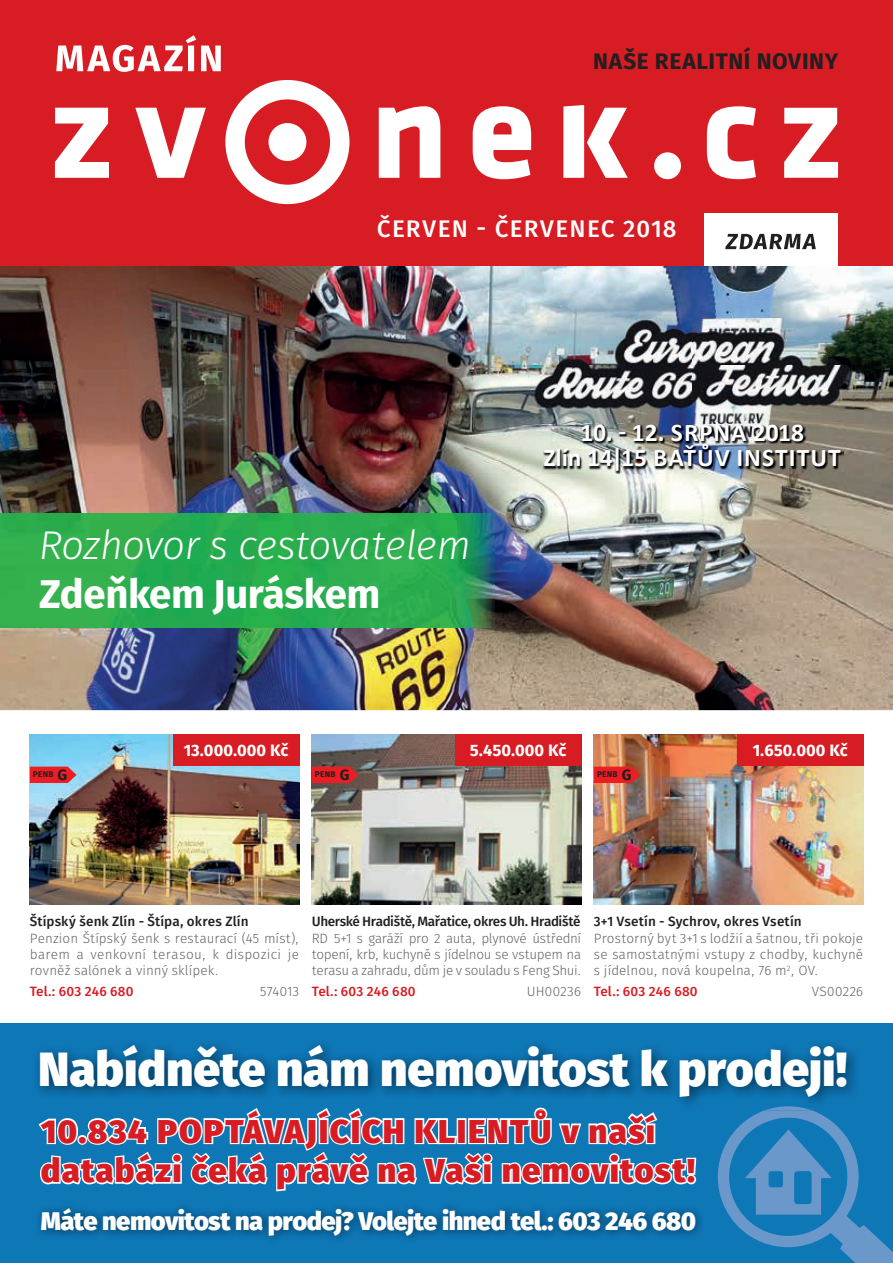
<style>
.page{position:relative;width:893px;height:1263px;background:#fff}
.page>*{position:absolute;margin:0;border:0;box-sizing:border-box;transform-origin:0 0}
.t1{font:800 48px "Fira Sans";letter-spacing:-.005em;color:#fff}
.t2{font:italic 40.05px "Fira Sans OT Light";letter-spacing:-.015em;color:#fff}
.t3{font:700 40.05px "Fira Sans OT";letter-spacing:-.01em;color:#fff}
.t4{font:800 33px/39.6px "Fira Sans";letter-spacing:.04em;color:#d81c23}
.t5{font:800 25.5px "Fira Sans";letter-spacing:-.02em;color:#fff}
.t6{font:700 25.5px/24.9px "Calibri";letter-spacing:.035em;color:#fff;text-align:center}
.t7{font:24px "Fira Sans OT Medium";letter-spacing:.05em;color:#fff}
.t8{font:700 22.5px "Fira Sans OT";letter-spacing:.025em;color:#231f20}
.t9{font:700 16.5px "Fira Sans OT";letter-spacing:.005em;color:#fff}
.t10{font:13.5px/16.2px "Fira Sans OT Light";letter-spacing:.005em;color:#636366;text-align:justify}
.t11{font:13.5px "Fira Sans OT Medium";color:#231f20}
.t12{font:13.5px "Fira Sans OT Medium";letter-spacing:.015em;color:#d81c23}
.t13{font:13.5px "Fira Sans OT Medium";letter-spacing:-.03em;color:#231f20}
.t14{font:13.5px "Fira Sans OT Light";letter-spacing:.025em;color:#636366}
.t15{font:700 8.25px "Fira Sans OT";letter-spacing:.035em;color:#231f20}
.s1{font-size:15px}
</style>
<div class="page">
<img style="left:0;top:266px;width:893px;height:444px">
<div style="left:0;top:0;width:893px;height:266px;background:#d81c23"></div>
<svg style="left:225px;top:80px;width:124px;height:124px"></svg>
<div style="left:268px;top:123px;width:38px;height:38px;background:#fff;border-radius:50%"></div>
<svg style="left:563px;top:105px;width:65px;height:73px"></svg>
<svg style="left:473px;top:106px;width:58px;height:73px"></svg>
<svg style="left:379px;top:106px;width:61px;height:72px"></svg>
<svg style="left:135px;top:108px;width:71px;height:70px"></svg>
<svg style="left:55px;top:108px;width:54px;height:70px"></svg>
<svg style="left:707px;top:106px;width:49px;height:73px"></svg>
<svg style="left:784px;top:108px;width:54px;height:70px"></svg>
<div style="left:654px;top:152px;width:27px;height:27px;background:#fff;border-radius:50%"></div>
<svg style="left:56px;top:35px;width:165px;height:37px"></svg>
<div style="left:705px;top:214px;width:133px;height:52px;background:#fff"></div>
<svg style="left:725px;top:234px;width:91px;height:15px"></svg>
<img style="left:594px;top:734px;width:269px;height:170px">
<div style="left:737px;top:734px;width:126px;height:32px;background:#d81c23"></div>
<svg style="left:594px;top:767px;width:47px;height:16px"></svg>
<img style="left:312px;top:734px;width:269px;height:170px">
<div style="left:455px;top:734px;width:126px;height:32px;background:#d81c23"></div>
<svg style="left:312px;top:767px;width:47px;height:16px"></svg>
<svg style="left:0;top:1023px;width:893px;height:240px;background:#0d72ae"></svg>
<img style="left:30px;top:734px;width:269px;height:170px">
<div style="left:173px;top:734px;width:126px;height:32px;background:#d81c23"></div>
<svg style="left:30px;top:767px;width:47px;height:16px"></svg>
<img style="left:0;top:513px;width:494px;height:114px">
<img style="left:530px;top:319px;width:324px;height:93px">
<img style="left:543px;top:425px;width:300px;height:48px">
<svg style="left:38px;top:1110px;width:659px;height:82px"></svg>
<img style="left:37px;top:1044px;width:819px;height:64px">
<img style="left:255px;top:1108px;width:290px;height:1px">
<img style="left:253px;top:1109px;width:293px;height:1px">
<svg style="left:717px;top:1110px;width:176px;height:153px;background:#2f83bd"></svg>
<img style="left:764px;top:1106px;width:48px;height:4px">
<h3 class="t8" style="left:593px;top:46px;width:246px">NAŠE REALITNÍ NOVINY</h3>
<h3 class="t7" style="left:377px;top:212px;width:301px">ČERVEN - ČERVENEC 2018</h3>
<h2 class="t2" style="left:39px;top:517px;width:433px">Rozhovor s cestovatelem</h2>
<h2 class="t3" style="left:39px;top:565px;width:343px">Zdeňkem Juráskem</h2>
<h3 class="t6" style="left:543px;top:420px;width:299px">10. - 12. SRPNA 2018<br>Zlín 14|15 BAŤŮV INSTITUT</h3>
<p class="t15" style="left:33px;top:769px;width:36px">PENB <span class="s1">G</span></p>
<p class="t9" style="left:184px;top:739px;width:106px">13.000.000 Kč</p>
<p class="t15" style="left:315px;top:769px;width:36px">PENB <span class="s1">G</span></p>
<p class="t9" style="left:470px;top:739px;width:98px">5.450.000 Kč</p>
<p class="t15" style="left:597px;top:769px;width:36px">PENB <span class="s1">G</span></p>
<p class="t9" style="left:753px;top:739px;width:96px">1.650.000 Kč</p>
<p class="t11" style="left:30px;top:912px;width:220px">Štípský šenk Zlín - Štípa, okres Zlín</p>
<p class="t10" style="left:30px;top:931px;width:271px">Penzion Štípský šenk s restaurací (45 míst), barem a venkovní terasou, k dispozici je rovněž salónek a vinný sklípek.</p>
<p class="t12" style="left:30px;top:981px;width:105px">Tel.: 603 246 680</p>
<p class="t10" style="left:260px;top:984px;width:41px">574013</p>
<p class="t13" style="left:312px;top:912px;width:270px">Uherské Hradiště, Mařatice, okres Uh. Hradiště</p>
<p class="t10" style="left:312px;top:931px;width:271px">RD 5+1 s garáží pro 2 auta, plynové ústřední topení, krb, kuchyně s jídelnou se vstupem na terasu a zahradu, dům je v souladu s Feng Shui.</p>
<p class="t12" style="left:312px;top:981px;width:105px">Tel.: 603 246 680</p>
<p class="t14" style="left:527px;top:981px;width:56px">UH00236</p>
<p class="t11" style="left:594px;top:912px;width:209px">3+1 Vsetín - Sychrov, okres Vsetín</p>
<p class="t10" style="left:594px;top:931px;width:271px">Prostorný byt 3+1 s lodžií a šatnou, tři pokoje se samostatnými vstupy z chodby, kuchyně s jídelnou, nová koupelna, 76 m<sup>2</sup>, OV.</p>
<p class="t12" style="left:594px;top:981px;width:105px">Tel.: 603 246 680</p>
<p class="t14" style="left:812px;top:981px;width:53px">VS00226</p>
<h1 class="t1" style="left:38px;top:1026px;width:811px">Nabídněte nám nemovitost k prodeji!</h1>
<h3 class="t4" style="left:41px;top:1108px;width:656px">10.834 POPTÁVAJÍCÍCH KLIENTŮ v naší databázi čeká právě na Vaši nemovitost!</h3>
<h3 class="t5" style="left:41px;top:1198px;width:657px">Máte nemovitost na prodej? Volejte ihned tel.: 603 246 680</h3>
</div>
